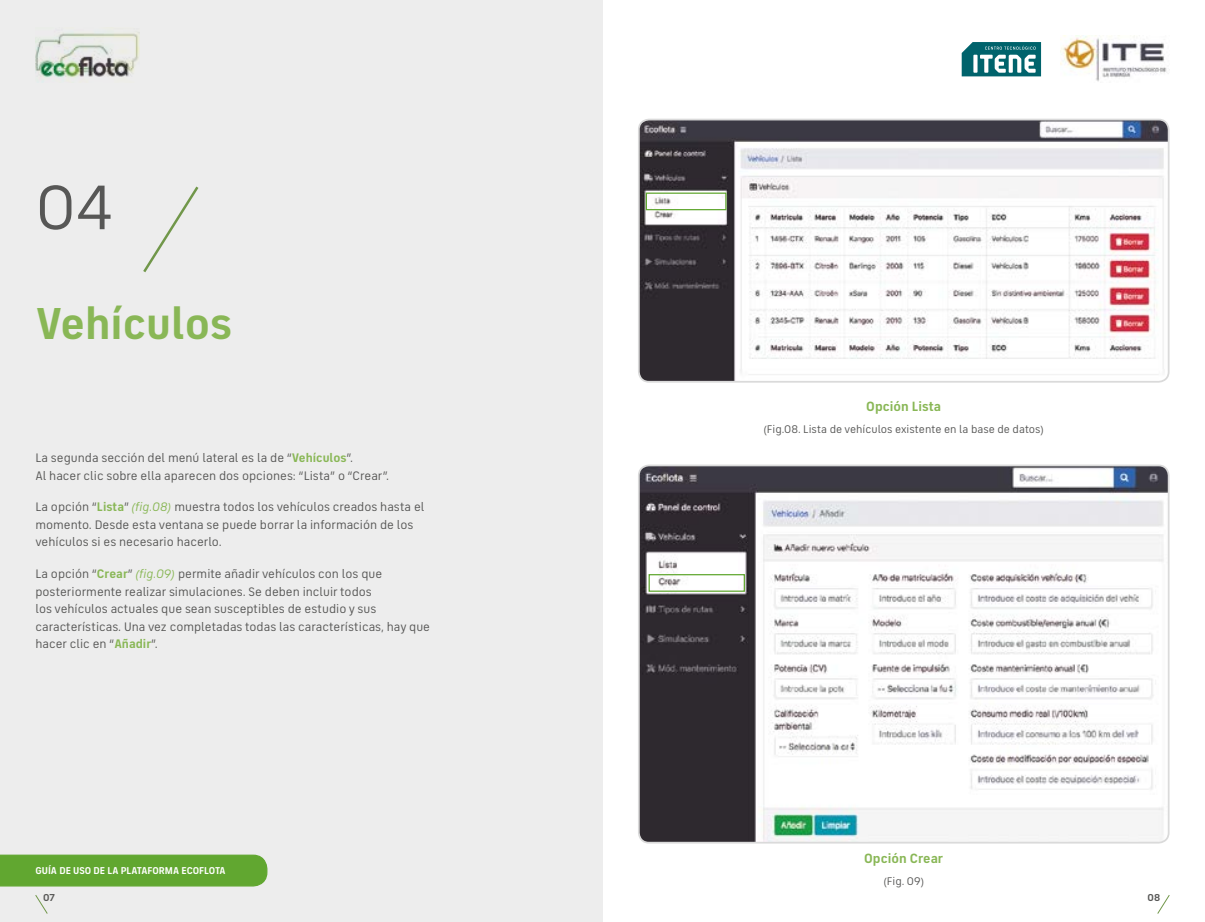
<style>
.page{position:relative;width:1205px;height:922px;background:#fff}
.page>*{position:absolute;margin:0;border:0;box-sizing:border-box;transform-origin:0 0}
.t1{font:63.75px "FS Industrie";color:#575756}
.t2{font:700 45px "FS Industrie";color:#89b756}
.t3{font:700 13.5px "FS Industrie";color:#89b756}
.t4{font:12.5px/17.5px "FS Industrie";color:#575756}
.t5{font:11.25px "FS Industrie";color:#575756}
.t6{font:700 10.12px "FS Industrie";color:#575756}
.t7{font:700 10px "FS Industrie";color:#fff}
.s1{font-weight:700;color:#89b756}
.s2{font-style:italic;color:#89b756}
</style>
<div class="page">
<div style="left:0;top:0;width:602px;height:921px;background:#ededed"></div>
<div style="left:0;top:854px;width:267px;height:32px;background:#61a730"></div>
<img style="left:35px;top:31px;width:105px;height:51px">
<img style="left:1060px;top:35px;width:107px;height:47px">
<svg style="left:961px;top:42px;width:81px;height:35px"></svg>
<svg style="left:961px;top:42px;width:80px;height:34px"></svg>
<svg style="left:143px;top:186px;width:56px;height:87px"></svg>
<img style="left:639px;top:119px;width:529px;height:262px">
<div style="left:638px;top:119px;width:531px;height:263px;border:2px solid #dadada;border-radius:10px"></div>
<img style="left:639px;top:467px;width:529px;height:375px">
<div style="left:638px;top:464px;width:531px;height:379px;border:2px solid #dadada;border-radius:10px"></div>
<div style="left:646px;top:192px;width:80px;height:18px;border:1px solid #61a730"></div>
<div style="left:648px;top:574px;width:97px;height:17px;border:1px solid #61a730"></div>
<svg style="left:1157px;top:895px;width:13px;height:19px"></svg>
<svg style="left:35px;top:895px;width:13px;height:19px"></svg>
<h1 class="t1" style="left:35px;top:170px;width:79px">04</h1>
<h2 class="t2" style="left:35px;top:296px;width:198px">Vehículos</h2>
<p class="t4" style="left:35px;top:449px;width:355px">La segunda sección del menú lateral es la de “<span class="s1">Vehículos</span>”.<br>Al hacer clic sobre ella aparecen dos opciones: “Lista” o “Crear”.</p>
<p class="t4" style="left:35px;top:498px;width:390px">La opción “<span class="s1">Lista</span>” <span class="s2">(fig.08)</span> muestra todos los vehículos creados hasta el momento. Desde esta ventana se puede borrar la información de los vehículos si es necesario hacerlo.</p>
<p class="t4" style="left:35px;top:565px;width:396px">La opción “<span class="s1">Crear</span>” <span class="s2">(fig.09)</span> permite añadir vehículos con los que posteriormente realizar simulaciones. Se deben incluir todos<br>los vehículos actuales que sean susceptibles de estudio y sus características. Una vez completadas todas las características, hay que hacer clic en “<span class="s1">Añadir</span>”.</p>
<p class="t7" style="left:35px;top:864px;width:192px">GUÍA DE USO DE LA PLATAFORMA ECOFLOTA</p>
<p class="t3" style="left:866px;top:397px;width:76px">Opción Lista</p>
<p class="t5" style="left:763px;top:422px;width:282px">(Fig.08. Lista de vehículos existente en la base de datos)</p>
<p class="t3" style="left:864px;top:849px;width:81px">Opción Crear</p>
<p class="t5" style="left:883px;top:874px;width:42px">(Fig. 09)</p>
<p class="t6" style="left:43px;top:891px;width:13px">07</p>
<p class="t6" style="left:1147px;top:891px;width:14px">08</p>
</div>
